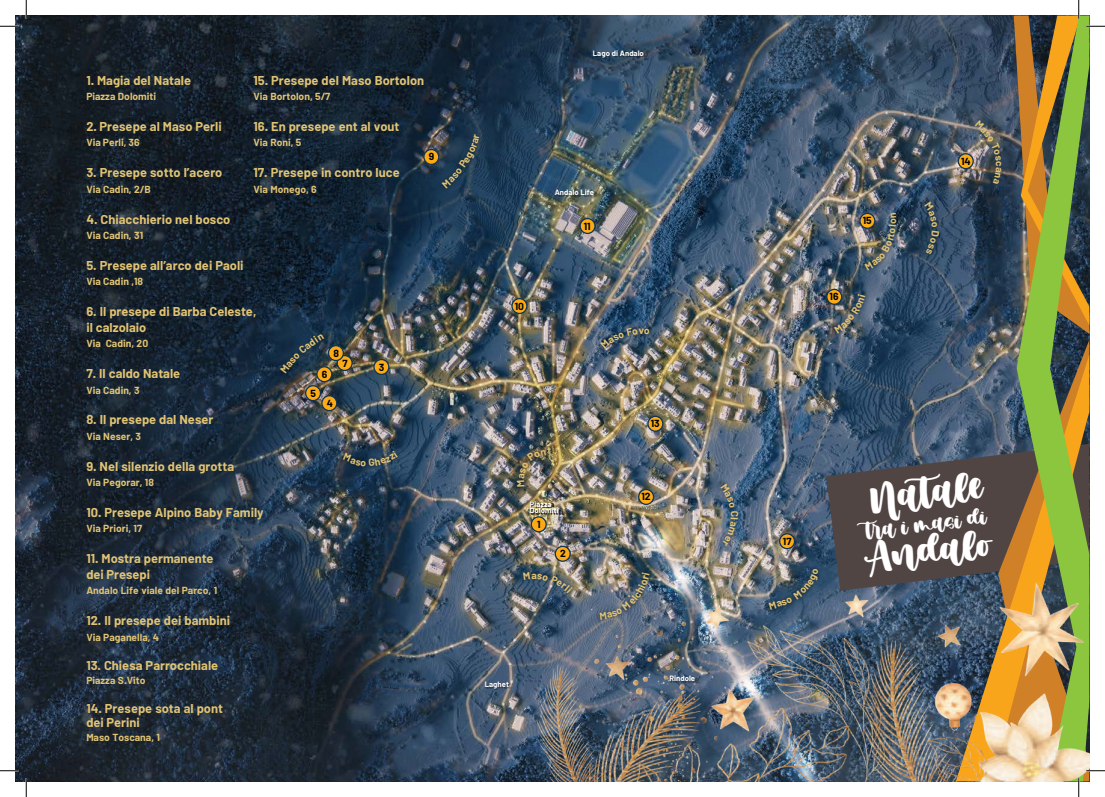
<style>
.page{position:relative;width:1105px;height:797px;background:#fff}
.page>*{position:absolute;margin:0;border:0;box-sizing:border-box;transform-origin:0 0}
.t1{font:35.88px "Muthiara Demo Version";color:#fff}
.t2{font:19.88px "Muthiara Demo Version";color:#fff}
.t3{font:700 12.88px/15.4px "Barlow";color:#e0c374}
.t4{font:700 10.25px "Barlow";color:#e0c374}
.t5{font:700 10.25px "Barlow";color:#000}
.t6{font:700 7.75px/6.4px "Barlow";color:#fff}
</style>
<div class="page">
<img style="left:16px;top:16px;width:940px;height:763px">
<div style="left:374px;top:359px;width:15px;height:15px;background:#fcab14;border-radius:50%"></div>
<div style="left:373px;top:359px;width:16px;height:16px;border:1px solid #133455;border-radius:50%"></div>
<div style="left:322px;top:396px;width:15px;height:14px;background:#fcab14;border-radius:50%"></div>
<div style="left:321px;top:395px;width:16px;height:16px;border:1px solid #133455;border-radius:50%"></div>
<div style="left:306px;top:386px;width:14px;height:14px;background:#fcab14;border-radius:50%"></div>
<div style="left:305px;top:385px;width:16px;height:16px;border:1px solid #133455;border-radius:50%"></div>
<svg style="left:317px;top:367px;width:15px;height:14px"></svg>
<div style="left:316px;top:366px;width:16px;height:16px;border:1px solid #133455;border-radius:50%"></div>
<div style="left:337px;top:355px;width:15px;height:15px;background:#fcab14;border-radius:50%"></div>
<div style="left:337px;top:355px;width:16px;height:16px;border:1px solid #133455;border-radius:50%"></div>
<div style="left:328px;top:345px;width:15px;height:15px;background:#fcab14;border-radius:50%"></div>
<div style="left:328px;top:345px;width:16px;height:16px;border:1px solid #133455;border-radius:50%"></div>
<div style="left:424px;top:149px;width:15px;height:15px;background:#fcab14;border-radius:50%"></div>
<div style="left:423px;top:149px;width:16px;height:16px;border:1px solid #133455;border-radius:50%"></div>
<div style="left:512px;top:298px;width:15px;height:15px;background:#fcab14;border-radius:50%"></div>
<div style="left:511px;top:298px;width:16px;height:16px;border:1px solid #133455;border-radius:50%"></div>
<div style="left:580px;top:218px;width:15px;height:15px;background:#fcab14;border-radius:50%"></div>
<div style="left:579px;top:218px;width:17px;height:16px;border:1px solid #133455;border-radius:50%"></div>
<div style="left:859px;top:213px;width:16px;height:16px;border:1px solid #133455;border-radius:50%"></div>
<svg style="left:827px;top:289px;width:15px;height:15px"></svg>
<div style="left:826px;top:289px;width:16px;height:16px;border:1px solid #133455;border-radius:50%"></div>
<img style="left:338px;top:447px;width:65px;height:23px">
<img style="left:860px;top:208px;width:41px;height:67px">
<img style="left:596px;top:324px;width:58px;height:30px">
<img style="left:438px;top:130px;width:45px;height:63px">
<img style="left:275px;top:330px;width:54px;height:49px">
<img style="left:830px;top:290px;width:40px;height:47px">
<img style="left:920px;top:197px;width:23px;height:61px">
<img style="left:555px;top:190px;width:41px;height:6px">
<img style="left:594px;top:51px;width:54px;height:7px">
<img style="left:486px;top:682px;width:3px;height:7px">
<svg style="left:956px;top:16px;width:61px;height:368px;background:#3c4d5f"></svg>
<svg style="left:1017px;top:16px;width:72px;height:368px;background:#84853a"></svg>
<img style="left:489px;top:384px;width:600px;height:397px">
<svg style="left:0;top:25px;width:19px;height:2px"></svg>
<svg style="left:1086px;top:25px;width:19px;height:2px"></svg>
<svg style="left:0;top:770px;width:19px;height:1px"></svg>
<svg style="left:1086px;top:770px;width:19px;height:1px"></svg>
<svg style="left:25px;top:0;width:2px;height:19px"></svg>
<svg style="left:25px;top:778px;width:2px;height:19px"></svg>
<svg style="left:1078px;top:0;width:1px;height:19px"></svg>
<svg style="left:1078px;top:778px;width:1px;height:19px"></svg>
<svg style="left:343px;top:450px;width:55px;height:16px"></svg>
<svg style="left:975px;top:120px;width:26px;height:64px;background:#585c60"></svg>
<svg style="left:865px;top:213px;width:31px;height:58px;background:#586164"></svg>
<svg style="left:523px;top:572px;width:50px;height:21px"></svg>
<svg style="left:517px;top:447px;width:34px;height:40px"></svg>
<svg style="left:599px;top:572px;width:51px;height:47px;background:#636d79"></svg>
<svg style="left:600px;top:328px;width:50px;height:20px"></svg>
<svg style="left:442px;top:134px;width:38px;height:54px;background:#20394f"></svg>
<svg style="left:280px;top:334px;width:44px;height:39px;background:#1d3345"></svg>
<svg style="left:769px;top:568px;width:50px;height:42px;background:#3f5467"></svg>
<svg style="left:720px;top:483px;width:18px;height:63px"></svg>
<svg style="left:834px;top:293px;width:31px;height:40px"></svg>
<svg style="left:925px;top:202px;width:14px;height:52px"></svg>
<p class="t3" style="left:86px;top:72px;width:106px">1. Magia del Natale</p>
<p class="t4" style="left:86px;top:90px;width:71px">Piazza Dolomiti</p>
<p class="t3" style="left:86px;top:119px;width:137px">2. Presepe al Maso Perli</p>
<p class="t4" style="left:86px;top:136px;width:55px">Via Perli, 36</p>
<p class="t3" style="left:86px;top:165px;width:138px">3. Presepe sotto l’acero</p>
<p class="t4" style="left:86px;top:183px;width:66px">Via Cadin, 2/B</p>
<p class="t3" style="left:86px;top:211px;width:146px">4. Chiacchierio nel bosco</p>
<p class="t4" style="left:86px;top:229px;width:58px">Via Cadin, 31</p>
<p class="t3" style="left:86px;top:258px;width:159px">5. Presepe all’arco dei Paoli</p>
<p class="t4" style="left:86px;top:275px;width:58px">Via Cadin ,18</p>
<p class="t3" style="left:86px;top:304px;width:172px">6. Il presepe di Barba Celeste, il calzolaio</p>
<p class="t4" style="left:86px;top:337px;width:63px">Via Cadin, 20</p>
<p class="t3" style="left:86px;top:366px;width:95px">7. Il caldo Natale</p>
<p class="t4" style="left:86px;top:383px;width:55px">Via Cadin, 3</p>
<p class="t3" style="left:86px;top:412px;width:129px">8. Il presepe dal Neser</p>
<p class="t4" style="left:86px;top:430px;width:56px">Via Neser, 3</p>
<p class="t3" style="left:86px;top:458px;width:149px">9. Nel silenzio della grotta</p>
<p class="t4" style="left:86px;top:476px;width:69px">Via Pegorar, 18</p>
<p class="t3" style="left:86px;top:504px;width:179px">10. Presepe Alpino Baby Family</p>
<p class="t4" style="left:86px;top:522px;width:57px">Via Priori, 17</p>
<p class="t3" style="left:86px;top:551px;width:129px">11. Mostra permanente dei Presepi</p>
<p class="t4" style="left:86px;top:584px;width:132px">Andalo Life viale del Parco, 1</p>
<p class="t3" style="left:86px;top:612px;width:145px">12. Il presepe dei bambini</p>
<p class="t4" style="left:86px;top:630px;width:74px">Via Paganella, 4</p>
<p class="t3" style="left:86px;top:657px;width:134px">13. Chiesa Parrocchiale</p>
<p class="t4" style="left:86px;top:674px;width:61px">Piazza S.Vito</p>
<p class="t3" style="left:86px;top:700px;width:138px;line-height:14.1px">14. Presepe sota al pont dei Perini</p>
<p class="t4" style="left:86px;top:730px;width:75px">Maso Toscana, 1</p>
<p class="t3" style="left:253px;top:72px;width:172px">15. Presepe del Maso Bortolon</p>
<p class="t4" style="left:253px;top:90px;width:78px">Via Bortolon, 5/7</p>
<p class="t3" style="left:253px;top:118px;width:148px">16. En presepe ent al vout</p>
<p class="t4" style="left:253px;top:136px;width:49px">Via Roni, 5</p>
<p class="t3" style="left:253px;top:165px;width:148px">17. Presepe in contro luce</p>
<p class="t4" style="left:253px;top:182px;width:65px">Via Monego, 6</p>
<p class="t5" style="left:429px;top:150px;width:7px">9</p>
<p class="t5" style="left:333px;top:346px;width:7px">8</p>
<p class="t5" style="left:343px;top:356px;width:7px">7</p>
<p class="t5" style="left:379px;top:360px;width:7px">3</p>
<p class="t5" style="left:322px;top:368px;width:7px">6</p>
<p class="t5" style="left:310px;top:386px;width:7px">5</p>
<p class="t5" style="left:327px;top:396px;width:8px">4</p>
<p class="t6" style="left:593px;top:50px;width:53px">Lago di Andalo</p>
<p class="t6" style="left:555px;top:189px;width:41px">Andalo Life</p>
<p class="t5" style="left:515px;top:299px;width:11px">10</p>
<p class="t5" style="left:584px;top:219px;width:8px">11</p>
<p class="t6" style="left:530px;top:500px;width:30px">Piazza<br>Dolomiti</p>
<p class="t5" style="left:537px;top:518px;width:5px">1</p>
<p class="t5" style="left:560px;top:547px;width:7px">2</p>
<p class="t6" style="left:485px;top:681px;width:26px">Laghet</p>
<p class="t5" style="left:651px;top:417px;width:11px">13</p>
<p class="t5" style="left:641px;top:490px;width:11px">12</p>
<p class="t6" style="left:669px;top:675px;width:27px">Rindole</p>
<p class="t5" style="left:863px;top:214px;width:11px">15</p>
<p class="t5" style="left:830px;top:290px;width:11px">16</p>
<p class="t5" style="left:961px;top:155px;width:11px">14</p>
<p class="t5" style="left:783px;top:534px;width:10px">17</p>
<h1 class="t1" style="left:868px;top:478px;width:114px;rotate:-7deg">Natale</h1>
<h2 class="t2" style="left:864px;top:520px;width:123px;rotate:-7deg">tra i masi di</h2>
<h1 class="t1" style="left:862px;top:538px;width:128px;rotate:-7deg">Andalo</h1>
</div>
